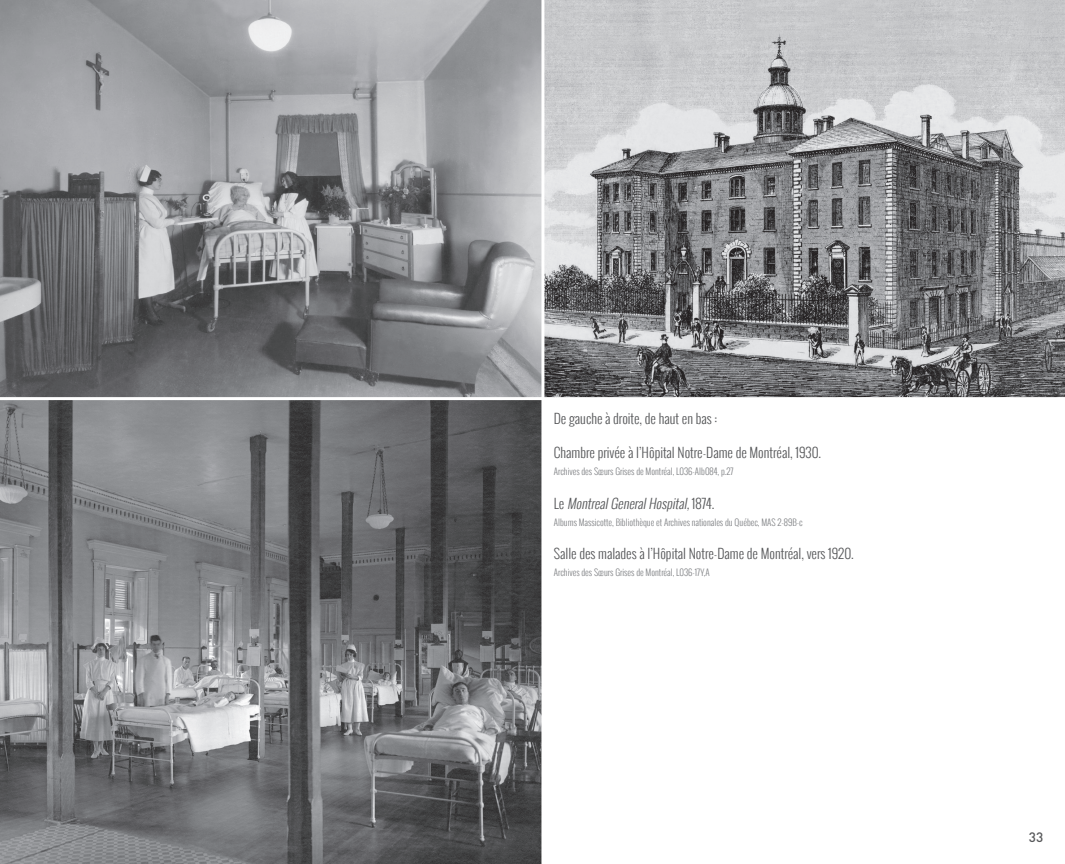
<style>
.page{position:relative;width:1065px;height:864px;background:#fff}
.page>*{position:absolute;margin:0;border:0;box-sizing:border-box;transform-origin:0 0}
.t1{font:300 13.5px "Oswald";color:#57585a}
.t2{font:italic 300 13.5px "Oswald";color:#57585a}
.t3{font:500 13.5px "DIN";color:#57585a}
.t4{font:300 9px "Oswald";color:#808285}
.s1{font-style:normal}
</style>
<div class="page">
<img style="left:0;top:0;width:1064px;height:397px">
<img style="left:0;top:400px;width:541px;height:464px">
<hr style="left:541px;top:0;width:3px;height:864px;background:#fff">
<h1 class="t1" style="left:553px;top:409px;width:165px">De gauche à droite, de haut en bas :</h1>
<h1 class="t1" style="left:553px;top:443px;width:269px">Chambre privée à l’Hôpital Notre-Dame de Montréal, 1930.</h1>
<p class="t4" style="left:553px;top:465px;width:181px">Archives des Sœurs Grises de Montréal, L036-Alb084, p.27</p>
<h1 class="t2" style="left:553px;top:493px;width:162px"><span class="s1">L e</span> MontrealGeneralHospital,<span class="s1">1 8 7 4 .</span></h1>
<p class="t4" style="left:553px;top:515px;width:250px">Albums Massicotte, Bibliothèque et Archives nationales du Québec, MAS 2-89B-c</p>
<h1 class="t1" style="left:553px;top:544px;width:301px">Salle des malades à l’Hôpital Notre-Dame de Montréal, vers 1920.</h1>
<p class="t4" style="left:553px;top:566px;width:157px">Archives des Sœurs Grises de Montréal, L036-17Y,A</p>
<h1 class="t3" style="left:1028px;top:829px;width:16px">33</h1>
</div>
